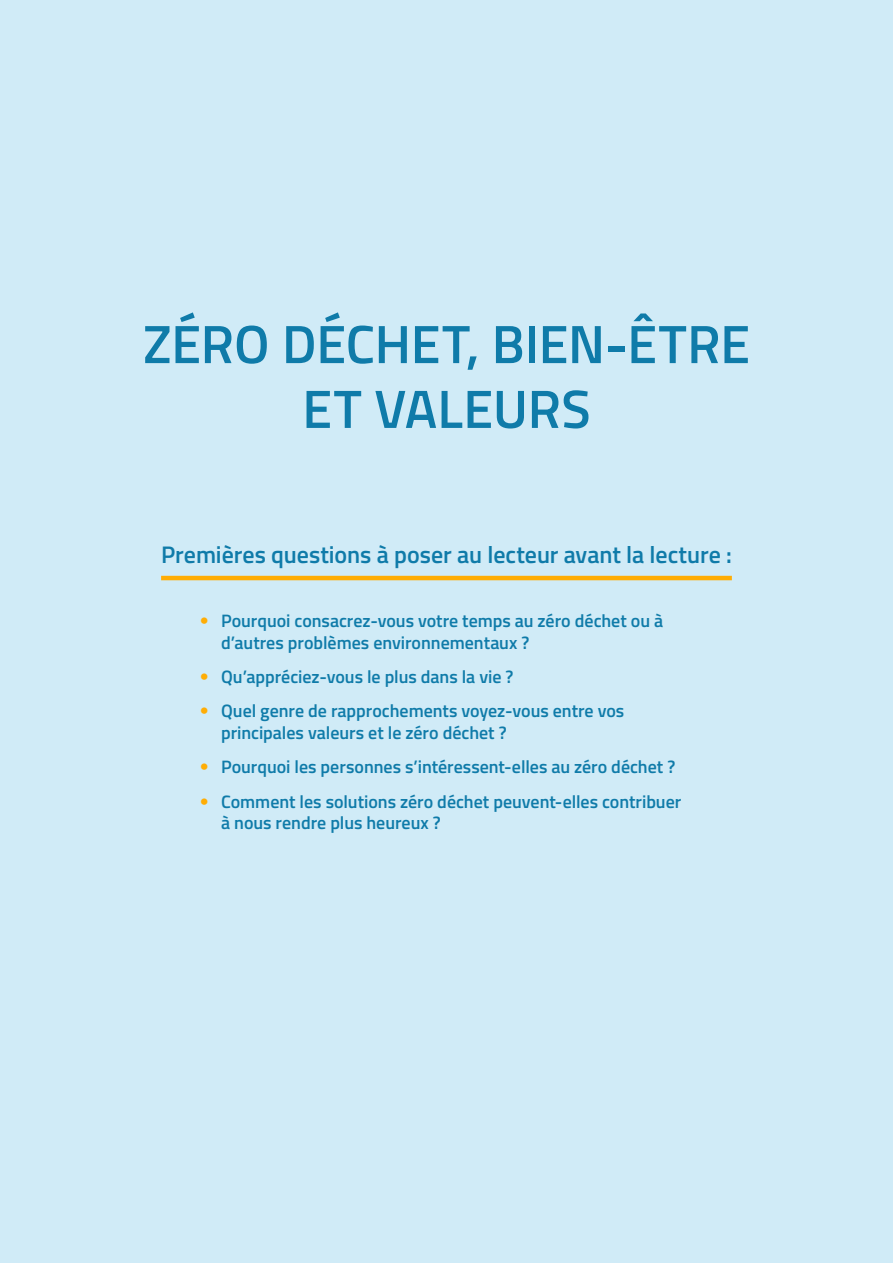
<style>
.page{position:relative;width:893px;height:1263px;background:#d0ebf7}
.page>*{position:absolute;margin:0;border:0;box-sizing:border-box;transform-origin:0 0}
.P1{font:600 54px/64.8px "Titillium Web";letter-spacing:-.005em;color:#0f7ba9;text-align:center}
.P3_alljoonega{font:600 24px "Titillium Web";letter-spacing:-.005em;color:#0f7ba9}
.t1{font:600 18px/21.6px "Titillium Web";color:#0f7ba9}
.s1{font-family:"Avenir";font-weight:800;color:#ffad05}
</style>
<div class="page">
<hr style="left:161px;top:576px;width:571px;height:4px;background:#ffad05">
<p class="P1" style="left:143px;top:309px;width:609px">ZÉRO DÉCHET, BIEN-ÊTRE<br>ET VALEURS</p>
<p class="P3_alljoonega" style="left:161px;top:537px;width:572px">Premières questions à poser au lecteur avant la lecture :</p>
<p class="t1" style="left:221px;top:609px;width:444px;text-indent:-21px"><span class="s1">•</span> Pourquoi consacrez-vous votre temps au zéro déchet ou à d’autres problèmes environnementaux ?</p>
<p class="t1" style="left:200px;top:665px;width:315px"><span class="s1">•</span> Qu’appréciez-vous le plus dans la vie ?</p>
<p class="t1" style="left:221px;top:699px;width:405px;text-indent:-21px"><span class="s1">•</span> Quel genre de rapprochements voyez-vous entre vos principales valeurs et le zéro déchet ?</p>
<p class="t1" style="left:200px;top:755px;width:477px"><span class="s1">•</span> Pourquoi les personnes s’intéressent-elles au zéro déchet ?</p>
<p class="t1" style="left:221px;top:790px;width:462px;text-indent:-21px"><span class="s1">•</span> Comment les solutions zéro déchet peuvent-elles contribuer à nous rendre plus heureux ?</p>
</div>
